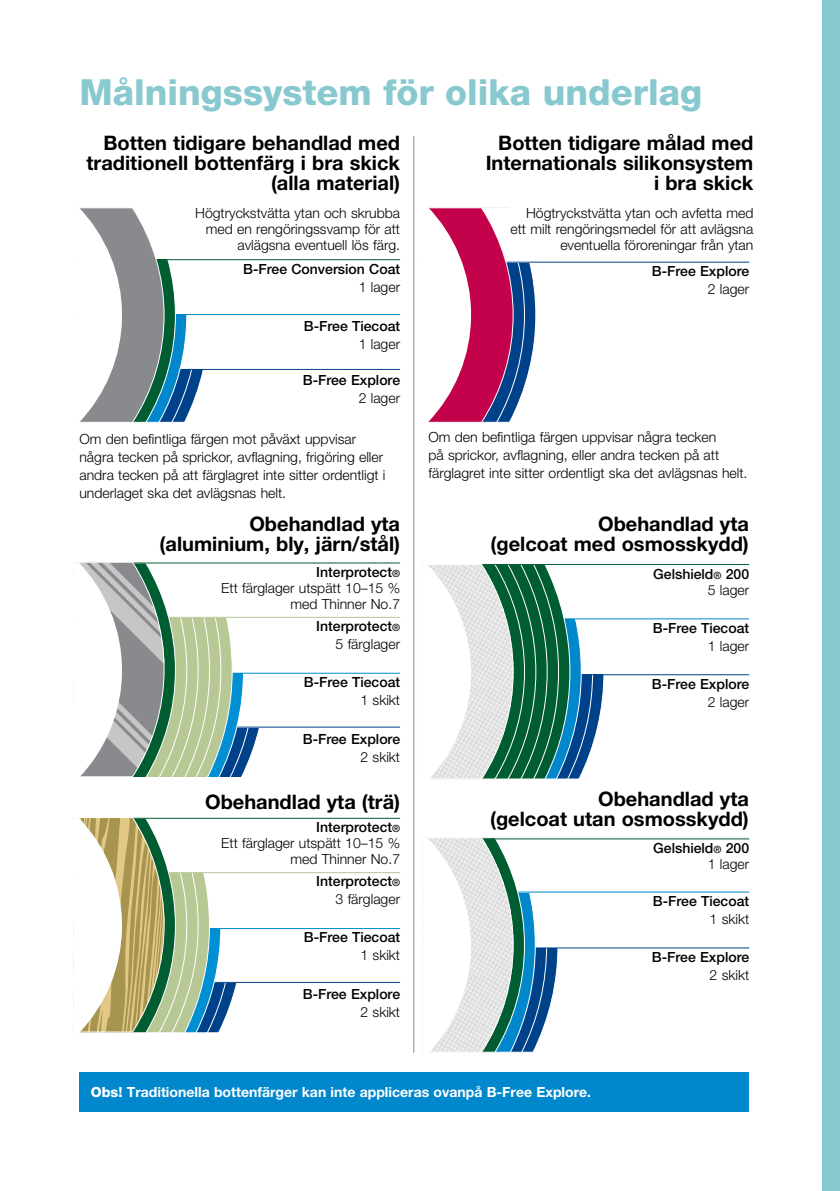
<style>
.page{position:relative;width:840px;height:1191px;background:#fff}
.page>*{position:absolute;margin:0;border:0;box-sizing:border-box;transform-origin:0 0}
.t1{font:800 36px "Helvetica Neue LT Pro";color:#88c9d0}
.t2{font:700 20px/20px "Helvetica Neue LT Pro";color:#000;text-align:right}
.t3{font:300 14px/16px "Helvetica Neue LT Pro";color:#000;text-align:right}
.t4{font:500 14px/18px "Helvetica Neue LT Pro";color:#000;text-align:right}
.t5{font:700 14px "Helvetica Neue LT Pro";color:#fff}
.s1{font-weight:500}
.s2{font-weight:500;font-size:10px}
.s3{font-size:10px}
.s4{font-weight:300}
.s5{font-weight:800}
</style>
<div class="page">
<div style="left:79px;top:1071px;width:669px;height:40px;background:#0087cc"></div>
<hr style="left:92px;top:369px;width:308px;height:1px;background:#004289">
<hr style="left:74px;top:314px;width:326px;height:1px;background:#0087cc">
<hr style="left:74px;top:259px;width:326px;height:1px;background:#005d31">
<svg style="left:73px;top:208px;width:137px;height:215px"></svg>
<hr style="left:413px;top:136px;width:1px;height:916px;background:#898a8d">
<hr style="left:92px;top:726px;width:308px;height:1px;background:#004289">
<hr style="left:92px;top:672px;width:308px;height:1px;background:#008fd3">
<hr style="left:74px;top:617px;width:326px;height:1px;background:#b7c895">
<hr style="left:74px;top:562px;width:326px;height:1px;background:#005d31">
<hr style="left:422px;top:262px;width:326px;height:1px;background:#004289">
<svg style="left:422px;top:207px;width:114px;height:216px"></svg>
<hr style="left:441px;top:674px;width:307px;height:1px;background:#004289">
<hr style="left:422px;top:618px;width:326px;height:1px;background:#0087cc">
<hr style="left:422px;top:564px;width:326px;height:1px;background:#005d31">
<svg style="left:422px;top:564px;width:182px;height:216px"></svg>
<svg style="left:73px;top:561px;width:194px;height:216px"></svg>
<hr style="left:441px;top:947px;width:307px;height:1px;background:#004289">
<hr style="left:422px;top:891px;width:326px;height:1px;background:#0087cc">
<svg style="left:422px;top:837px;width:136px;height:216px"></svg>
<hr style="left:490px;top:838px;width:258px;height:1px;background:#005d31">
<hr style="left:92px;top:982px;width:308px;height:1px;background:#004289">
<hr style="left:92px;top:928px;width:308px;height:1px;background:#008fd3">
<hr style="left:74px;top:872px;width:326px;height:1px;background:#b7c895">
<hr style="left:74px;top:817px;width:326px;height:1px;background:#005d31">
<svg style="left:73px;top:817px;width:171px;height:216px"></svg>
<div style="left:822px;top:0;width:17px;height:1191px;background:#88c9d0"></div>
<h1 class="t1" style="left:79px;top:71px;width:624px">Målningssystem för olika underlag</h1>
<h2 class="t2" style="left:86px;top:133px;width:315px">Botten tidigare behandlad med traditionell bottenfärg i bra skick (alla material)</h2>
<p class="t3" style="left:195px;top:204px;width:206px">Högtryckstvätta ytan och skrubba med en rengöringssvamp för att avlägsna eventuell lös färg.</p>
<p class="t4" style="left:243px;top:260px;width:158px">B‑Free Conversion Coat</p>
<p class="t3" style="left:358px;top:279px;width:43px">1 lager</p>
<p class="t4" style="left:304px;top:317px;width:98px">B‑Free Tiecoat</p>
<p class="t3" style="left:358px;top:335px;width:43px">1 lager</p>
<h2 class="t2" style="left:485px;top:133px;width:269px">Botten tidigare målad med<br>Internationals silikonsystem i bra skick</h2>
<p class="t3" style="left:510px;top:204px;width:244px">Högtryckstvätta ytan och avfetta med ett milt rengöringsmedel för att avlägsna eventuella föroreningar från ytan</p>
<p class="t4" style="left:651px;top:262px;width:99px">B‑Free Explore</p>
<p class="t3" style="left:707px;top:281px;width:43px">2 lager</p>
<p class="t4" style="left:303px;top:370px;width:99px">B‑Free Explore</p>
<p class="t3" style="left:358px;top:389px;width:43px">2 lager</p>
<p class="t3" style="left:79px;top:430px;width:307px;line-height:18px;text-align:left">Om den befintliga färgen mot påväxt uppvisar några tecken på sprickor, avflagning, frigöring eller andra tecken på att färglagret inte sitter ordentligt i underlaget ska det avlägsnas helt.</p>
<p class="t3" style="left:428px;top:427px;width:320px;line-height:18px;text-align:left">Om den befintliga färgen uppvisar några tecken<br>på sprickor, avflagning, eller andra tecken på att färglagret inte sitter ordentligt ska det avlägsnas helt.</p>
<h2 class="t2" style="left:159px;top:513px;width:242px">Obehandlad yta (aluminium, bly, järn/stål)</h2>
<p class="t3" style="left:221px;top:564px;width:180px"><span class="s1">Interprotect</span><span class="s2">®<br></span>Ett färglager utspätt 10–15 % med Thinner No.7</p>
<p class="t4" style="left:316px;top:617px;width:85px">Interprotect<span class="s3">®<br></span><span class="s4">5 färglager</span></p>
<p class="t4" style="left:304px;top:673px;width:98px">B‑Free Tiecoat</p>
<p class="t3" style="left:360px;top:691px;width:41px">1 skikt</p>
<p class="t4" style="left:303px;top:729px;width:99px">B‑Free Explore</p>
<p class="t3" style="left:360px;top:748px;width:41px">2 skikt</p>
<h2 class="t2" style="left:205px;top:791px;width:196px">Obehandlad yta (trä)</h2>
<p class="t3" style="left:221px;top:819px;width:180px"><span class="s1">Interprotect</span><span class="s2">®<br></span>Ett färglager utspätt 10–15 % med Thinner No.7</p>
<p class="t4" style="left:316px;top:872px;width:85px">Interprotect<span class="s3">®<br></span><span class="s4">3 färglager</span></p>
<p class="t4" style="left:304px;top:928px;width:98px">B‑Free Tiecoat</p>
<p class="t3" style="left:360px;top:947px;width:41px">1 skikt</p>
<p class="t4" style="left:303px;top:985px;width:99px">B‑Free Explore</p>
<p class="t3" style="left:360px;top:1003px;width:41px">2 skikt</p>
<h2 class="t2" style="left:490px;top:514px;width:260px">Obehandlad yta<br>(gelcoat med osmosskydd)</h2>
<p class="t4" style="left:653px;top:565px;width:97px;line-height:16px">Gelshield<span class="s3">®</span> 200<br><span class="s4">5 lager</span></p>
<p class="t4" style="left:652px;top:618px;width:98px">B‑Free Tiecoat</p>
<p class="t3" style="left:707px;top:637px;width:43px">1 lager</p>
<p class="t4" style="left:651px;top:674px;width:99px">B‑Free Explore</p>
<p class="t3" style="left:707px;top:693px;width:43px">2 lager</p>
<h2 class="t2" style="left:490px;top:788px;width:260px">Obehandlad yta<br>(gelcoat utan osmosskydd)</h2>
<p class="t4" style="left:653px;top:840px;width:97px;line-height:16px">Gelshield<span class="s3">®</span> 200<br><span class="s4">1 lager</span></p>
<p class="t4" style="left:652px;top:891px;width:98px">B‑Free Tiecoat</p>
<p class="t3" style="left:709px;top:910px;width:41px">1 skikt</p>
<p class="t4" style="left:651px;top:947px;width:99px">B‑Free Explore</p>
<p class="t3" style="left:709px;top:966px;width:41px">2 skikt</p>
<p class="t5" style="left:91px;top:1083px;width:501px"><span class="s5">Obs!</span> Traditionella bottenfärger kan inte appliceras ovanpå B‑Free Explore.</p>
</div>
